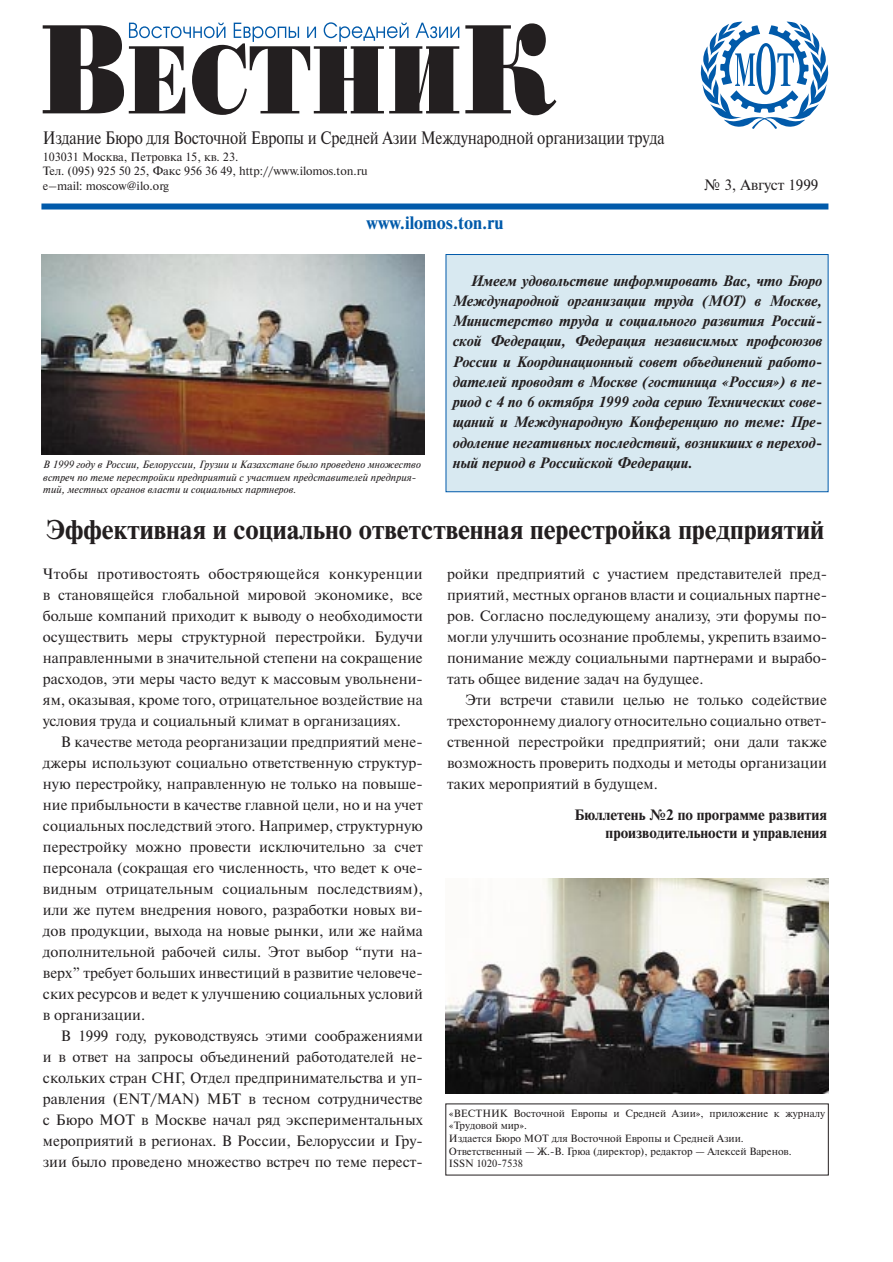
<style>
.page{position:relative;width:893px;height:1262px;background:#fff}
.page>*{position:absolute;margin:0;border:0;box-sizing:border-box;transform-origin:0 0}
.t1{font:700 27px "Newton C";color:#231f20}
.t2{font:18px "Newton C";letter-spacing:-.01em;color:#231f20;scale:.85 1}
.t3{font:700 18px "Newton C";color:#015aaa}
.t4{font:15px/21px "Newton C";color:#231f20;text-align:justify}
.t5{font:italic 700 15px/20.2px "Newton C";color:#231f20;text-align:justify}
.t6{font:700 15px/18px "Newton C";color:#231f20;text-align:right}
.t7{font:12px/14.4px "Newton C";color:#231f20}
.t8{font:10.5px/12.6px "Newton C";color:#231f20}
.t9{font:italic 10.5px/12.6px "Newton C";color:#231f20}
</style>
<div class="page">
<svg style="left:700px;top:22px;width:128px;height:107px"></svg>
<svg style="left:465px;top:23px;width:91px;height:92px"></svg>
<svg style="left:43px;top:22px;width:416px;height:93px"></svg>
<div style="left:41px;top:203px;width:787px;height:6px;background:#015aaa"></div>
<img style="left:445px;top:878px;width:383px;height:215px">
<img style="left:41px;top:254px;width:383px;height:200px">
<div style="left:446px;top:255px;width:381px;height:236px;background:#d8e9f1"></div>
<div style="left:445px;top:254px;width:383px;height:238px;border:1px solid #015aaa"></div>
<p class="t2" style="left:43px;top:131px;width:732px">Издание Бюро для Восточной Европы и Средней Азии Международной организации труда</p>
<p class="t7" style="left:43px;top:151px;width:326px">103031 Москва, Петровка 15, кв. 23.<br>Тел. (095) 925 50 25, Факс 956 36 49, http://www.ilomos.ton.ru e–mail: moscow@ilo.org</p>
<p class="t3" style="left:366px;top:216px;width:138px">www.ilomos.ton.ru</p>
<p class="t4" style="left:704px;top:176px;width:116px">№ 3, Август 1999</p>
<p class="t5" style="left:452px;top:272px;width:371px;text-indent:18px">Имеем удовольствие информировать Вас, что Бюро Международной организации труда (МОТ) в Москве, Министерство труда и социального развития Россий&shy;ской Федерации, Федерация независимых профсоюзов России и Координационный совет объединений работо&shy;дателей проводят в Москве (гостиница «Россия») в пе&shy;риод с 4 по 6 октября 1999 года серию Технических сове&shy;щаний и Международную Конференцию по теме: Пре&shy;одоление негативных последствий, возникших в переход-</p>
<p class="t9" style="left:43px;top:459px;width:379px">В 1999 году в России, Белоруссии, Грузии и Казахстане было проведено множество</p>
<p class="t5" style="left:452px;top:454px;width:241px">ный период в Российской Федерации.</p>
<p class="t9" style="left:43px;top:472px;width:374px">встреч по теме перестройки предприятий с участием представителей предприя&shy;тий, местных органов власти и социальных партнеров.</p>
<h1 class="t1" style="left:46px;top:519px;width:779px">Эффективная и социально ответственная перестройка предприятий</h1>
<p class="t4" style="left:43px;top:564px;width:381px">Чтобы противостоять обостряющейся конкуренции в становящейся глобальной мировой экономике, все больше компаний приходит к выводу о необходимости осуществить меры структурной перестройки. Будучи направленными в значительной степени на сокращение расходов, эти меры часто ведут к массовым увольнени&shy;ям, оказывая, кроме того, отрицательное воздействие на условия труда и социальный климат в организациях.</p>
<p class="t4" style="left:43px;top:732px;width:381px;text-indent:18px">В качестве метода реорганизации предприятий мене&shy;джеры используют социально ответственную структур&shy;ную перестройку, направленную не только на повыше&shy;ние прибыльности в качестве главной цели, но и на учет социальных последствий этого. Например, структурную перестройку можно провести исключительно за счет персонала (сокращая его численность, что ведет к оче&shy;видным отрицательным социальным последствиям), или же путем внедрения нового, разработки новых ви&shy;дов продукции, выхода на новые рынки, или же найма дополнительной рабочей силы. Этот выбор “пути на&shy;верх” требует больших инвестиций в развитие человече&shy;ских ресурсов и ведет к улучшению социальных условий в организации.</p>
<p class="t4" style="left:43px;top:1026px;width:381px;text-indent:18px">В 1999 году, руководствуясь этими соображениями и в ответ на запросы объединений работодателей не&shy;скольких стран СНГ, Отдел предпринимательства и уп&shy;равления (ENT/MAN) МБТ в тесном сотрудничестве с Бюро МОТ в Москве начал ряд экспериментальных мероприятий в регионах. В России, Белоруссии и Гру&shy;зии было проведено множество встреч по теме перест-</p>
<p class="t4" style="left:447px;top:564px;width:381px">ройки предприятий с участием представителей пред&shy;приятий, местных органов власти и социальных партне&shy;ров. Согласно последующему анализу, эти форумы по&shy;могли улучшить осознание проблемы, укрепить взаимо&shy;понимание между социальными партнерами и вырабо&shy;тать общее видение задач на будущее.</p>
<p class="t4" style="left:447px;top:690px;width:381px;text-indent:18px">Эти встречи ставили целью не только содействие трехстороннему диалогу относительно социально ответ&shy;ственной перестройки предприятий; они дали также возможность проверить подходы и методы организации таких мероприятий в будущем.</p>
<p class="t6" style="left:574px;top:808px;width:254px">Бюллетень №2 по программе развития производительности и управления</p>
<p class="t8" style="left:449px;top:1108px;width:377px">«ВЕСТНИК Восточной Европы и Средней Азии», приложение к журналу «Трудовой мир».<br>Издается Бюро МОТ для Восточной Европы и Средней Азии.<br>Ответственный — Ж.-В. Грюа (директор), редактор — Алексей Варенов.<br>ISSN 1020-7538</p>
</div>
